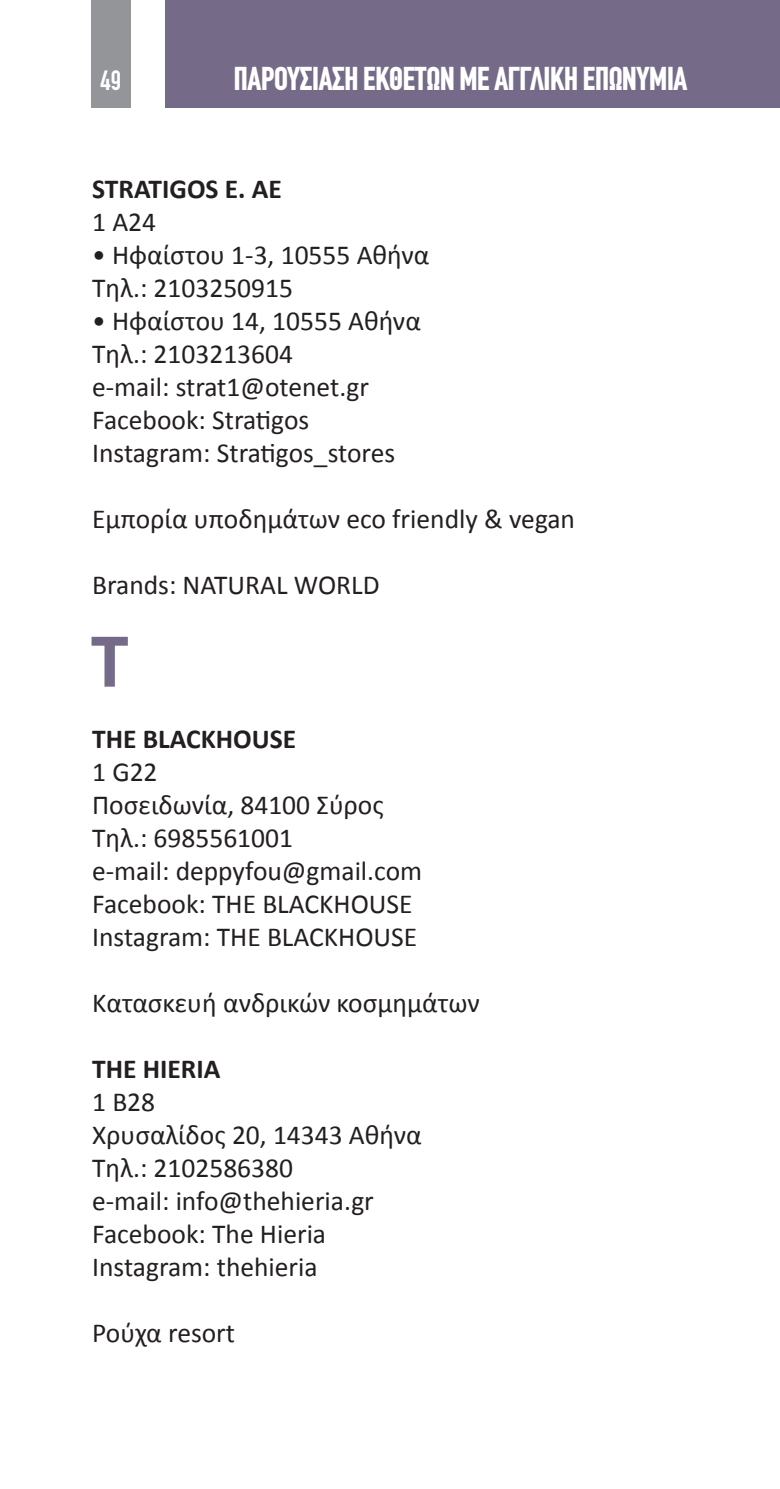
<style>
.page{position:relative;width:780px;height:1489px;background:#fff}
.page>*{position:absolute;margin:0;border:0;box-sizing:border-box;transform-origin:0 0}
.PROTOGRAMMA{font:700 70px "CF Din";color:#756b88}
.t1{font:700 32.5px "CF Din Condensed";letter-spacing:-.01em;color:#fff}
.TEXT{font:27.5px "Calibri";color:#231f20}
.EPONYMIA{font:700 27.5px "Calibri";color:#231f20}
.t2{font:27.5px "CF Din Condensed";color:#fff}
</style>
<div class="page">
<div style="left:91px;top:0;width:40px;height:108px;background:#939598"></div>
<div style="left:165px;top:0;width:615px;height:108px;background:#756b88"></div>
<p class="t2" style="left:100px;top:66px;width:22px">49</p>
<p class="t1" style="left:234px;top:61px;width:455px">ΠΑΡΟΥΣΙΑΣΗ ΕΚΘΕΤΩΝ ΜΕ ΑΓΓΛΙΚΗ ΕΠΩΝΥΜΙΑ</p>
<p class="EPONYMIA" style="left:92px;top:172px;width:191px">STRATIGOS E. AE</p>
<p class="TEXT" style="left:92px;top:205px;width:65px">1 A24</p>
<p class="TEXT" style="left:92px;top:238px;width:338px">• Ηφαίστου 1-3, 10555 Αθήνα</p>
<p class="TEXT" style="left:92px;top:271px;width:202px">Τηλ.: 2103250915</p>
<p class="TEXT" style="left:92px;top:304px;width:330px">• Ηφαίστου 14, 10555 Αθήνα</p>
<p class="TEXT" style="left:92px;top:337px;width:202px">Τηλ.: 2103213604</p>
<p class="TEXT" style="left:92px;top:370px;width:278px">e-mail: strat1@otenet.gr</p>
<p class="TEXT" style="left:92px;top:403px;width:219px">Facebook: Stratigos</p>
<p class="TEXT" style="left:92px;top:436px;width:304px">Instagram: Stratigos_stores</p>
<p class="TEXT" style="left:92px;top:502px;width:484px">Εμπορία υποδημάτων eco friendly &amp; vegan</p>
<p class="TEXT" style="left:92px;top:568px;width:289px">Brands: NATURAL WORLD</p>
<p class="PROTOGRAMMA" style="left:92px;top:624px;width:36px">T</p>
<p class="EPONYMIA" style="left:92px;top:721px;width:205px">THE BLACKHOUSE</p>
<p class="TEXT" style="left:92px;top:754px;width:67px">1 G22</p>
<p class="TEXT" style="left:92px;top:787px;width:293px">Ποσειδωνία, 84100 Σύρος</p>
<p class="TEXT" style="left:92px;top:820px;width:202px">Τηλ.: 6985561001</p>
<p class="TEXT" style="left:92px;top:853px;width:331px">e-mail: deppyfou@gmail.com</p>
<p class="TEXT" style="left:92px;top:886px;width:322px">Facebook: THE BLACKHOUSE</p>
<p class="TEXT" style="left:92px;top:919px;width:326px">Instagram: THE BLACKHOUSE</p>
<p class="TEXT" style="left:92px;top:985px;width:389px">Κατασκευή ανδρικών κοσμημάτων</p>
<p class="EPONYMIA" style="left:92px;top:1051px;width:130px">THE HIERIA</p>
<p class="TEXT" style="left:92px;top:1084px;width:65px">1 B28</p>
<p class="TEXT" style="left:92px;top:1117px;width:331px">Χρυσαλίδος 20, 14343 Αθήνα</p>
<p class="TEXT" style="left:92px;top:1150px;width:202px">Τηλ.: 2102586380</p>
<p class="TEXT" style="left:92px;top:1183px;width:283px">e-mail: info@thehieria.gr</p>
<p class="TEXT" style="left:92px;top:1216px;width:235px">Facebook: The Hieria</p>
<p class="TEXT" style="left:92px;top:1249px;width:227px">Instagram: thehieria</p>
<p class="TEXT" style="left:92px;top:1315px;width:144px">Ρούχα resort</p>
</div>
